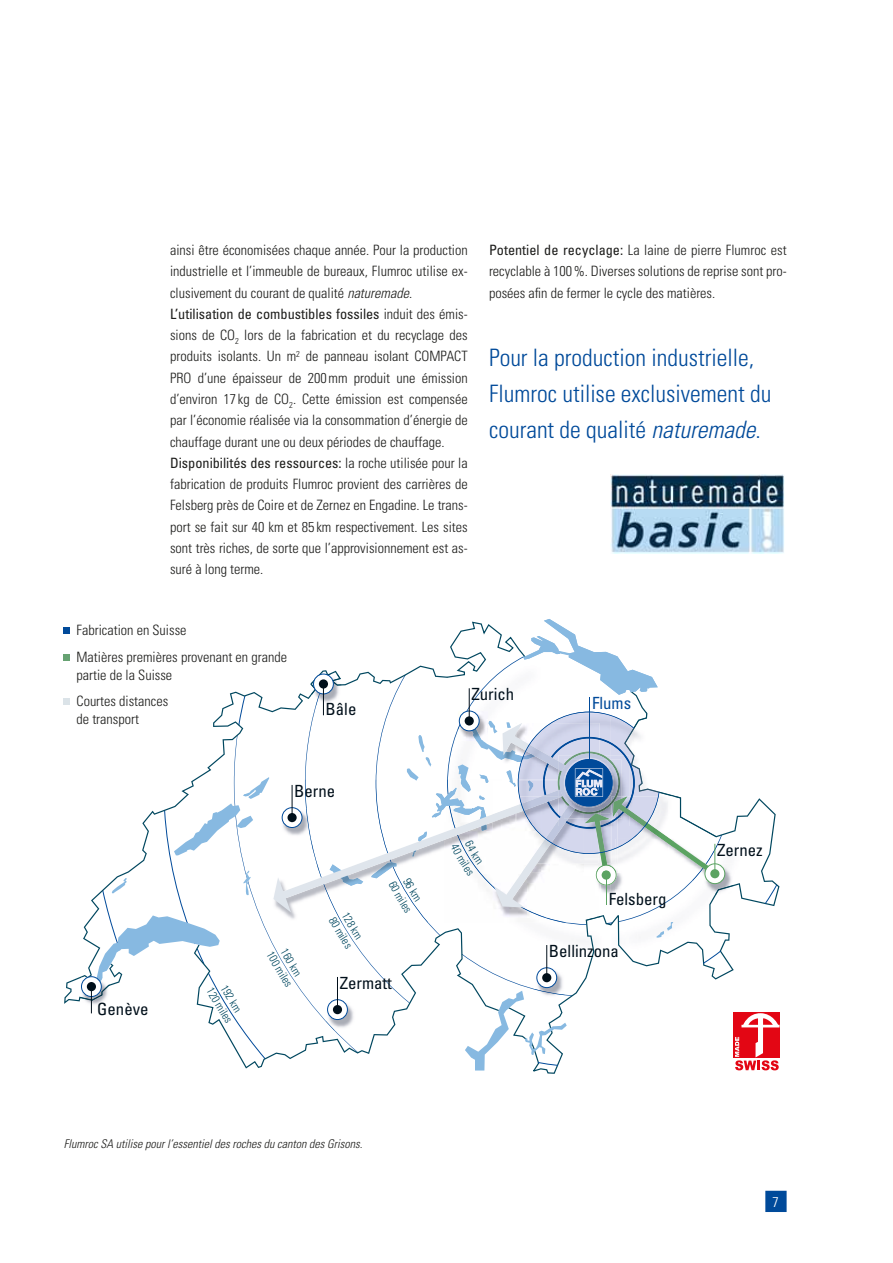
<style>
.page{position:relative;width:893px;height:1263px;background:#fff}
.page>*{position:absolute;margin:0;border:0;box-sizing:border-box;transform-origin:0 0}
.t1{font:300 condensed 24px/36px "Univers";color:#004a9a}
.t2{font:condensed 16.8px "Univers";color:#000f1a}
.t3{font:condensed 16.8px "Univers";color:#004a9a}
.t4{font:300 condensed 14.25px/21.3px "Univers";color:#1d1d1b}
.t5{font:300 condensed 14.25px "Univers";color:#fff}
.t6{font:italic 300 condensed 12px "Univers";color:#1d1d1b}
.s1{font-style:italic}
.s2{font-weight:400}
</style>
<div class="page">
<div style="left:766px;top:1191px;width:20px;height:20px;background:#004a9a"></div>
<div style="left:765px;top:1191px;width:22px;height:21px;border:2px solid #004a9a"></div>
<img style="left:611px;top:474px;width:173px;height:80px">
<svg style="left:722px;top:798px;width:57px;height:179px"></svg>
<img style="left:722px;top:863px;width:12px;height:22px">
<img style="left:722px;top:885px;width:12px;height:10px">
<svg style="left:705px;top:864px;width:20px;height:20px"></svg>
<div style="left:704px;top:863px;width:21px;height:21px;border:1px solid #5ba362;border-radius:50%"></div>
<img style="left:86px;top:1001px;width:9px;height:6px">
<img style="left:80px;top:977px;width:15px;height:24px">
<svg style="left:81px;top:977px;width:20px;height:19px"></svg>
<div style="left:81px;top:976px;width:21px;height:21px;border:1px solid #004a9a;border-radius:50%"></div>
<div style="left:87px;top:982px;width:9px;height:9px;background:#000f1a;border-radius:50%"></div>
<hr style="left:91px;top:982px;width:1px;height:31px;background:#000f1a">
<svg style="left:764px;top:884px;width:14px;height:20px"></svg>
<div style="left:734px;top:1012px;width:46px;height:46px;background:#e30614"></div>
<svg style="left:737px;top:1070px;width:40px;height:1px"></svg>
<svg style="left:735px;top:1013px;width:45px;height:57px"></svg>
<div style="left:64px;top:627px;width:6px;height:7px;background:#004a9a"></div>
<svg style="left:64px;top:654px;width:6px;height:6px"></svg>
<div style="left:64px;top:698px;width:6px;height:7px;background:#dbe3e8"></div>
<svg style="left:95px;top:619px;width:627px;height:455px"></svg>
<p class="t4" style="left:170px;top:241px;width:299px">ainsi être économisées chaque année. Pour la production industrielle et l’immeuble de bureaux, Flumroc utilise ex&shy;clusivement du courant de qualité <span class="s1">naturemade</span>.<br><span class="s2">L’utilisation de combustibles fossiles</span> induit des émis&shy;sions de CO<sub>2</sub> lors de la fabrication et du recyclage des produits isolants. Un m<sup>2</sup> de panneau isolant COMPACT PRO d’une épaisseur de 200 mm produit une émission d’environ 17 kg de CO<sub>2</sub>. Cette émission est compensée par l’économie réalisée via la consommation d’énergie de chauffage durant une ou deux périodes de chauffage.<br><span class="s2">Disponibilités des ressources:</span> la roche utilisée pour la fabrication de produits Flumroc provient des carrières de Felsberg près de Coire et de Zernez en Engadine. Le trans&shy;port se fait sur 40 km et 85 km respectivement. Les sites sont très riches, de sorte que l’approvisionnement est as&shy;suré à long terme.</p>
<p class="t4" style="left:489px;top:241px;width:299px;text-align:justify"><span class="s2">Potentiel de recyclage:</span> La laine de pierre Flumroc est recyclable à 100 %. Diverses solutions de reprise sont pro&shy;posées afin de fermer le cycle des matières.</p>
<h1 class="t1" style="left:489px;top:342px;width:284px">Pour la production industrielle,<br>Flumroc utilise exclusivement du courant de qualité <span class="s1">naturemade</span>.</h1>
<p class="t4" style="left:77px;top:618px;width:212px;line-height:26.5px">Fabrication en Suisse<br>Matières premières provenant en grande</p>
<p class="t4" style="left:77px;top:663px;width:97px;line-height:26.5px">partie de la Suisse<br>Courtes distances</p>
<p class="t4" style="left:77px;top:710px;width:64px">de transport</p>
<p class="t2" style="left:326px;top:703px;width:32px">Bâle</p>
<p class="t2" style="left:294px;top:785px;width:43px">Berne</p>
<p class="t2" style="left:97px;top:1003px;width:53px">Genève</p>
<p class="t2" style="left:340px;top:977px;width:54px">Zermatt</p>
<p class="t6" style="left:64px;top:1139px;width:300px">Flumroc SA utilise pour l’essentiel des roches du canton des Grisons.</p>
<p class="t2" style="left:471px;top:688px;width:44px">Zurich</p>
<p class="t3" style="left:592px;top:697px;width:41px">Flums</p>
<p class="t2" style="left:609px;top:893px;width:59px">Felsberg</p>
<p class="t2" style="left:549px;top:945px;width:71px">Bellinzona</p>
<p class="t2" style="left:717px;top:844px;width:47px">Zernez</p>
<p class="t5" style="left:772px;top:1197px;width:8px">7</p>
</div>
